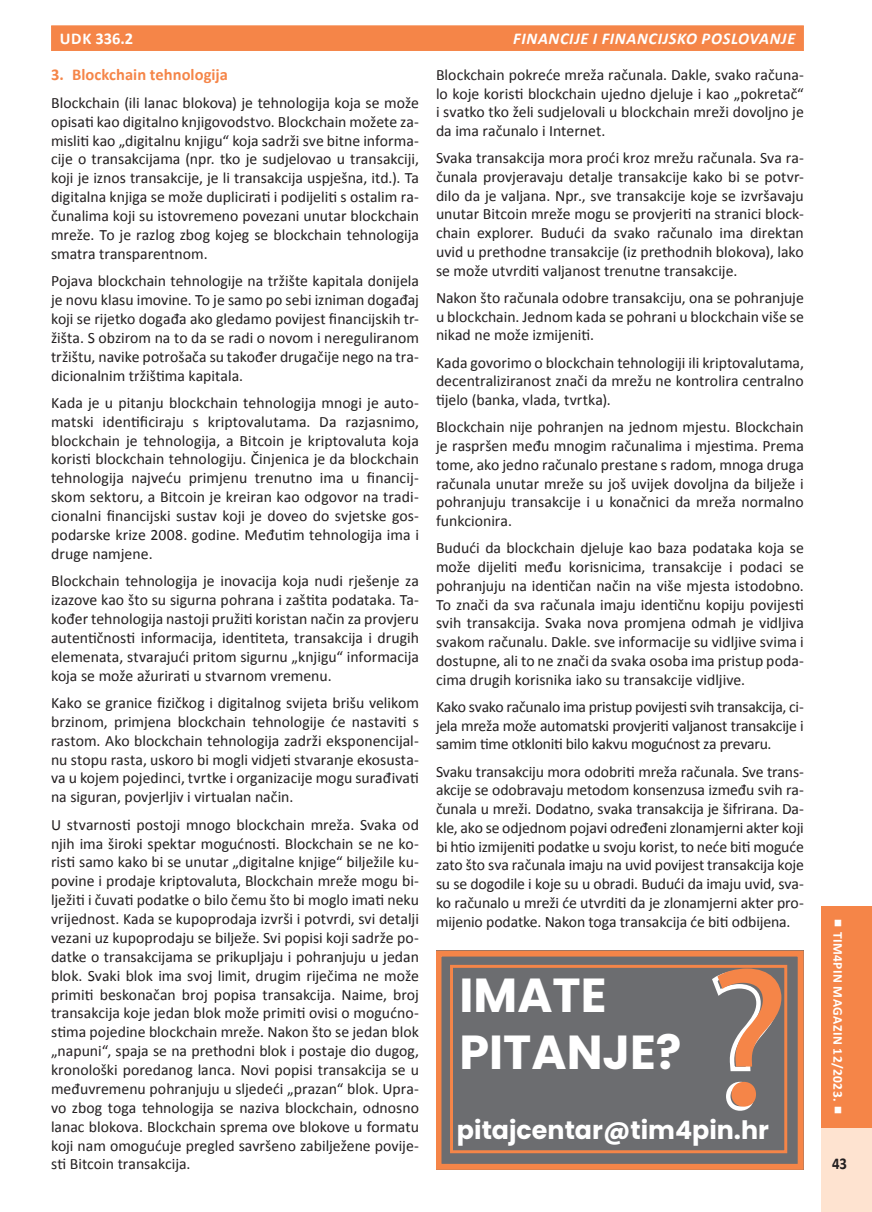
<style>
.page{position:relative;width:872px;height:1212px;background:#fff}
.page>*{position:absolute;margin:0;border:0;box-sizing:border-box;transform-origin:0 0}
.t1{font:198.45px "Myriad Pro";color:#f58548;scale:1.04 1}
.t2{font:700 47.7px/56.6px "Poppins";color:#fff}
.t3{font:700 25.35px "Poppins";color:#fff}
.t4{font:italic 700 16.5px "Calibri";letter-spacing:.04em;color:#fff}
.t5{font:700 16.5px "Calibri";color:#f58548}
.t6{font:700 16.5px "Calibri";letter-spacing:.02em;color:#fff}
.t7{font:700 16.5px "Calibri";color:#231f20;scale:.9 1}
.t8{font:15.75px/18.9px "Calibri";color:#231f20;text-align:justify}
.t9{font:700 13.5px "Calibri";letter-spacing:.03em;color:#fff}
</style>
<div class="page">
<div style="left:51px;top:26px;width:752px;height:25px;background:#f58548"></div>
<div style="left:820px;top:1113px;width:52px;height:99px;background:#fee3d0"></div>
<div style="left:820px;top:906px;width:52px;height:221px;background:#f58548"></div>
<div style="left:436px;top:950px;width:367px;height:219px;background:#6c6d70"></div>
<div style="left:450px;top:965px;width:337px;height:188px;border:3px solid #f58548"></div>
<svg style="left:709px;top:968px;width:72px;height:143px"></svg>
<div style="left:436px;top:950px;width:367px;height:219px;border:6px solid #f58548"></div>
<p class="t6" style="left:60px;top:28px;width:75px">UDK 336.2</p>
<p class="t4" style="left:513px;top:28px;width:284px">FINANCIJE I FINANCIJSKO POSLOVANJE</p>
<p class="t5" style="left:51px;top:64px;width:178px">3. Blockchain tehnologija</p>
<p class="t8" style="left:51px;top:93px;width:369px">Blockchain (ili lanac blokova) je tehnologija koja se može opisati kao digitalno knjigovodstvo. Blockchain možete za&shy;misliti kao „digitalnu knjigu“ koja sadrži sve bitne informa&shy;cije o transakcijama (npr. tko je sudjelovao u transakciji, koji je iznos transakcije, je li transakcija uspješna, itd.). Ta digitalna knjiga se može duplicirati i podijeliti s ostalim ra&shy;čunalima koji su istovremeno povezani unutar blockchain mreže. To je razlog zbog kojeg se blockchain tehnologija smatra transparentnom.</p>
<p class="t8" style="left:51px;top:271px;width:369px">Pojava blockchain tehnologije na tržište kapitala donijela je novu klasu imovine. To je samo po sebi izniman događaj koji se rijetko događa ako gledamo povijest financijskih tr&shy;žišta. S obzirom na to da se radi o novom i nereguliranom tržištu, navike potrošača su također drugačije nego na tra&shy;dicionalnim tržištima kapitala.</p>
<p class="t8" style="left:51px;top:393px;width:369px">Kada je u pitanju blockchain tehnologija mnogi je auto&shy;matski identificiraju s kriptovalutama. Da razjasnimo, blockchain je tehnologija, a Bitcoin je kriptovaluta koja koristi blockchain tehnologiju. Činjenica je da blockchain tehnologija najveću primjenu trenutno ima u financij&shy;skom sektoru, a Bitcoin je kreiran kao odgovor na tradi&shy;cionalni financijski sustav koji je doveo do svjetske gos&shy;podarske krize 2008. godine. Međutim tehnologija ima i druge namjene.</p>
<p class="t8" style="left:51px;top:572px;width:369px">Blockchain tehnologija je inovacija koja nudi rješenje za izazove kao što su sigurna pohrana i zaštita podataka. Ta&shy;kođer tehnologija nastoji pružiti koristan način za provjeru autentičnosti informacija, identiteta, transakcija i drugih elemenata, stvarajući pritom sigurnu „knjigu“ informacija koja se može ažurirati u stvarnom vremenu.</p>
<p class="t8" style="left:51px;top:693px;width:369px">Kako se granice fizičkog i digitalnog svijeta brišu velikom brzinom, primjena blockchain tehnologije će nastaviti s rastom. Ako blockchain tehnologija zadrži eksponencijal&shy;nu stopu rasta, uskoro bi mogli vidjeti stvaranje ekosusta&shy;va u kojem pojedinci, tvrtke i organizacije mogu surađivati na siguran, povjerljiv i virtualan način.</p>
<p class="t8" style="left:51px;top:815px;width:369px">U stvarnosti postoji mnogo blockchain mreža. Svaka od njih ima široki spektar mogućnosti. Blockchain se ne ko&shy;risti samo kako bi se unutar „digitalne knjige“ bilježile ku&shy;povine i prodaje kriptovaluta, Blockchain mreže mogu bi&shy;lježiti i čuvati podatke o bilo čemu što bi moglo imati neku vrijednost. Kada se kupoprodaja izvrši i potvrdi, svi detalji vezani uz kupoprodaju se bilježe. Svi popisi koji sadrže po&shy;datke o transakcijama se prikupljaju i pohranjuju u jedan blok. Svaki blok ima svoj limit, drugim riječima ne može primiti beskonačan broj popisa transakcija. Naime, broj transakcija koje jedan blok može primiti ovisi o mogućno&shy;stima pojedine blockchain mreže. Nakon što se jedan blok „napuni“, spaja se na prethodni blok i postaje dio dugog, kronološki poredanog lanca. Novi popisi transakcija se u međuvremenu pohranjuju u sljedeći „prazan“ blok. Upra&shy;vo zbog toga tehnologija se naziva blockchain, odnosno lanac blokova. Blockchain sprema ove blokove u formatu koji nam omogućuje pregled savršeno zabilježene povije&shy;sti Bitcoin transakcija.</p>
<p class="t8" style="left:436px;top:65px;width:369px">Blockchain pokreće mreža računala. Dakle, svako računa&shy;lo koje koristi blockchain ujedno djeluje i kao „pokretač“ i svatko tko želi sudjelovali u blockchain mreži dovoljno je da ima računalo i Internet.</p>
<p class="t8" style="left:436px;top:149px;width:369px">Svaka transakcija mora proći kroz mrežu računala. Sva ra&shy;čunala provjeravaju detalje transakcije kako bi se potvr&shy;dilo da je valjana. Npr., sve transakcije koje se izvršavaju unutar Bitcoin mreže mogu se provjeriti na stranici block&shy;chain explorer. Budući da svako računalo ima direktan uvid u prethodne transakcije (iz prethodnih blokova), lako se može utvrditi valjanost trenutne transakcije.</p>
<p class="t8" style="left:436px;top:288px;width:369px">Nakon što računala odobre transakciju, ona se pohranjuje u blockchain. Jednom kada se pohrani u blockchain više se nikad ne može izmijeniti.</p>
<p class="t8" style="left:436px;top:353px;width:369px">Kada govorimo o blockchain tehnologiji ili kriptovalutama, decentraliziranost znači da mrežu ne kontrolira centralno tijelo (banka, vlada, tvrtka).</p>
<p class="t8" style="left:436px;top:418px;width:369px">Blockchain nije pohranjen na jednom mjestu. Blockchain je raspršen među mnogim računalima i mjestima. Prema tome, ako jedno računalo prestane s radom, mnoga druga računala unutar mreže su još uvijek dovoljna da bilježe i pohranjuju transakcije i u konačnici da mreža normalno funkcionira.</p>
<p class="t8" style="left:436px;top:539px;width:369px">Budući da blockchain djeluje kao baza podataka koja se može dijeliti među korisnicima, transakcije i podaci se pohranjuju na identičan način na više mjesta istodobno.<br>To znači da sva računala imaju identičnu kopiju povijesti svih transakcija. Svaka nova promjena odmah je vidljiva svakom računalu. Dakle. sve informacije su vidljive svima i dostupne, ali to ne znači da svaka osoba ima pristup poda&shy;cima drugih korisnika iako su transakcije vidljive.</p>
<p class="t8" style="left:436px;top:697px;width:369px">Kako svako računalo ima pristup povijesti svih transakcija, ci&shy;jela mreža može automatski provjeriti valjanost transakcije i samim time otkloniti bilo kakvu mogućnost za prevaru.</p>
<p class="t8" style="left:436px;top:762px;width:369px">Svaku transakciju mora odobriti mreža računala. Sve trans&shy;akcije se odobravaju metodom konsenzusa između svih ra&shy;čunala u mreži. Dodatno, svaka transakcija je šifrirana. Da&shy;kle, ako se odjednom pojavi određeni zlonamjerni akter koji bi htio izmijeniti podatke u svoju korist, to neće biti moguće zato što sva računala imaju na uvid povijest transakcija koje su se dogodile i koje su u obradi. Budući da imaju uvid, sva&shy;ko računalo u mreži će utvrditi da je zlonamjerni akter pro&shy;mijenio podatke. Nakon toga transakcija će biti odbijena.</p>
<h1 class="t1" style="left:707px;top:915px;width:82px">?</h1>
<h2 class="t2" style="left:459px;top:967px;width:224px">IMATE<br>PITANJE?</h2>
<h3 class="t3" style="left:457px;top:1115px;width:313px">pitajcentar@tim4pin.hr</h3>
<p class="t9" style="left:846px;top:931px;width:172px;rotate:90deg">TIM4PIN MAGAZIN 12/2023.</p>
<p class="t7" style="left:832px;top:1152px;width:18px">43</p>
</div>
